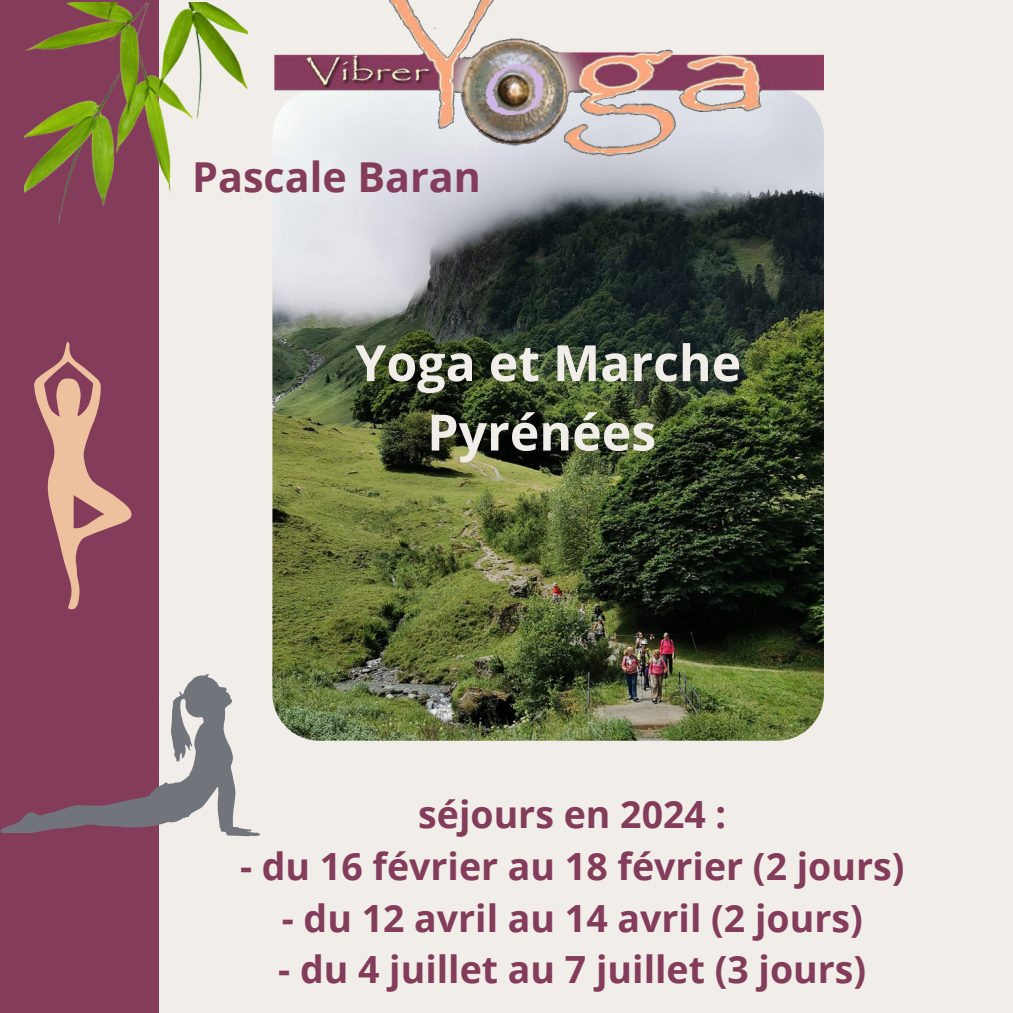
<style>
.page{position:relative;width:1013px;height:1013px;background:#fff}
.page>*{position:absolute;margin:0;border:0;box-sizing:border-box;transform-origin:0 0}
.t1{font:700 50px "Open Sans";color:#f1eeea}
.t2{font:700 41.25px "Open Sans";color:#833c5a}
.t3{font:700 37.5px "Open Sans";color:#833c5a}
</style>
<div class="page">
<div style="left:0;top:0;width:1012px;height:1012px;background:#f1eeea"></div>
<div style="left:0;top:0;width:158px;height:1012px;background:#833c5a"></div>
<svg style="left:34px;top:341px;width:98px;height:269px"></svg>
<svg style="left:0;top:673px;width:260px;height:163px"></svg>
<img style="left:272px;top:89px;width:552px;height:651px;border-radius:47px">
<img style="left:272px;top:0;width:552px;height:176px">
<img style="left:24px;top:2px;width:223px;height:223px">
<p class="t2" style="left:192px;top:147px;width:290px">Pascale Baran</p>
<p class="t1" style="left:355px;top:328px;width:387px">Yoga et Marche</p>
<p class="t1" style="left:427px;top:397px;width:230px">Pyrénées</p>
<p class="t3" style="left:418px;top:788px;width:309px">séjours en 2024 :</p>
<p class="t3" style="left:240px;top:839px;width:666px">- du 16 février au 18 février (2 jours)</p>
<p class="t3" style="left:282px;top:891px;width:582px">- du 12 avril au 14 avril (2 jours)</p>
<p class="t3" style="left:278px;top:943px;width:589px">- du 4 juillet au 7 juillet (3 jours)</p>
</div>
